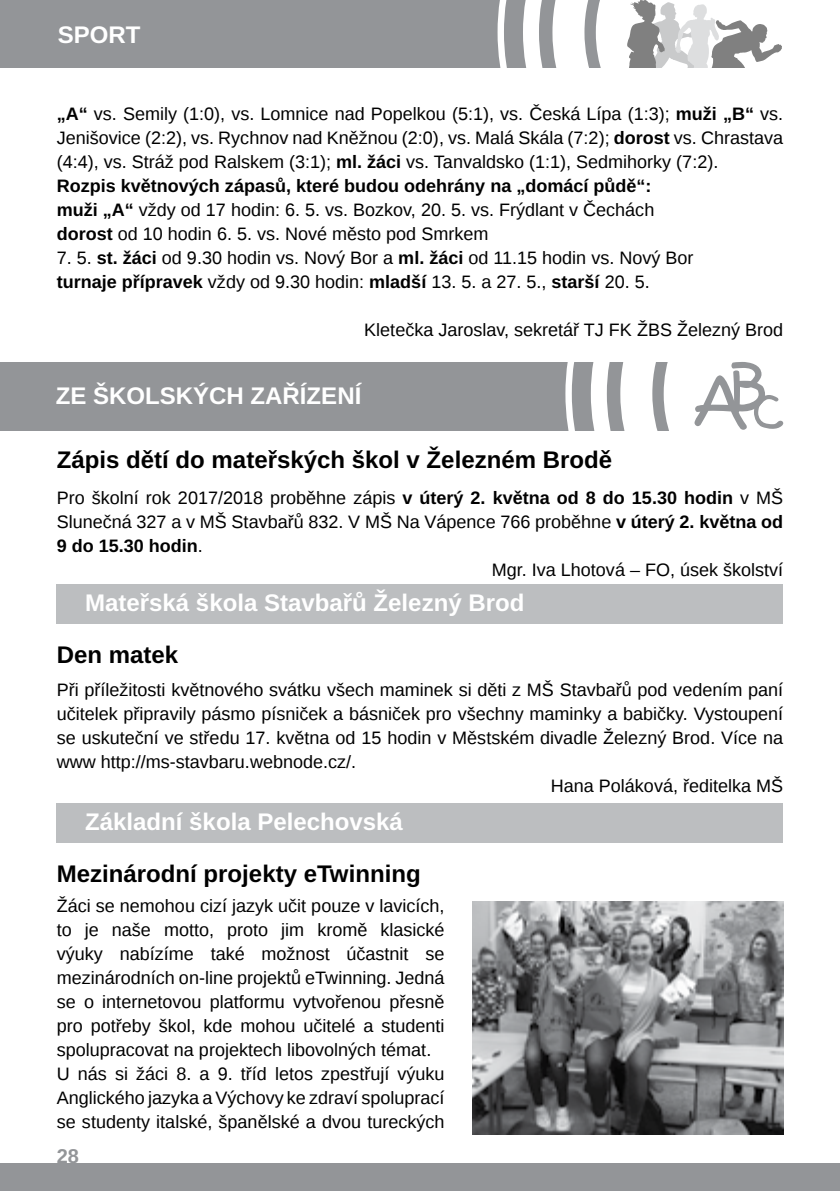
<style>
.page{position:relative;width:840px;height:1191px;background:#fff}
.page>*{position:absolute;margin:0;border:0;box-sizing:border-box;transform-origin:0 0}
.t1{font:700 24px "Liberation Sans";color:#fff}
.t2{font:700 24px "Liberation Sans";color:#000}
.t3{font:700 20px "Liberation Sans";color:#939598}
.t4{font:18px/24px "Liberation Sans";color:#000}
.t5{font:700 18px "Liberation Sans";color:#000}
.s1{font-weight:700}
.s2{font-weight:400}
</style>
<div class="page">
<div style="left:0;top:1163px;width:839px;height:28px;background:#939598"></div>
<div style="left:0;top:362px;width:680px;height:68px;background:#939598"></div>
<svg style="left:562px;top:362px;width:220px;height:69px"></svg>
<div style="left:0;top:0;width:614px;height:68px;background:#939598"></div>
<svg style="left:497px;top:0;width:283px;height:68px"></svg>
<div style="left:57px;top:584px;width:725px;height:40px;background:#bcbec0"></div>
<div style="left:57px;top:803px;width:725px;height:40px;background:#bcbec0"></div>
<img style="left:472px;top:901px;width:310px;height:233px">
<h1 class="t1" style="left:58px;top:18px;width:84px">sport</h1>
<p class="t4" style="left:57px;top:103px;width:727px"><span class="s1">„A“</span> vs. Semily (1:0), vs. Lomnice nad Popelkou (5:1), vs. Česká Lípa (1:3); <span class="s1">muži „B“</span> vs.<br>Jenišovice (2:2), vs. Rychnov nad Kněžnou (2:0), vs. Malá Skála (7:2); <span class="s1">dorost</span> vs. Chrastava (4:4), vs. Stráž pod Ralskem (3:1); <span class="s1">ml. žáci</span> vs. Tanvaldsko (1:1), Sedmihorky (7:2).<br><span class="s1">Rozpis květnových zápasů, které budou odehrány na „domácí půdě“:<br>muži „A“</span> vždy od 17 hodin: 6. 5. vs. Bozkov, 20. 5. vs. Frýdlant v Čechách<br><span class="s1">dorost</span> od 10 hodin 6. 5. vs. N ové město pod Smrkem</p>
<p class="t4" style="left:57px;top:247px;width:638px">7. 5. <span class="s1">st. žáci</span> od 9.30 hodin vs. Nový Bor a <span class="s1">ml. žáci</span> od 11.15 hodin vs. Nový Bor <span class="s1">turnaje přípravek</span> vždy od 9.30 hodin: <span class="s1">mladší</span> 13. 5. a 27. 5., <span class="s1">starší</span> 20. 5.</p>
<p class="t4" style="left:364px;top:319px;width:285px">Kletečka Jaroslav, sekretář TJ FK ŽBS</p>
<p class="t4" style="left:676px;top:319px;width:108px">Železný Brod</p>
<h1 class="t1" style="left:56px;top:379px;width:55px">ZE ŠKOLSKÝCH</h1>
<h1 class="t1" style="left:250px;top:379px;width:63px">ZAŘÍZENÍ</h1>
<h1 class="t2" style="left:57px;top:443px;width:556px">Zápis dětí do mateřských škol v Železném Brodě</h1>
<p class="t4" style="left:57px;top:487px;width:727px">Pro školní rok 2017/2018 proběhne zápis <span class="s1">v úterý 2. května od 8 do 15.30 hodin</span> v MŠ</p>
<p class="t4" style="left:57px;top:511px;width:727px">Slunečná 327 a v MŠ Stavbařů 832. V MŠ N a Vápence 766 proběhne <span class="s1">v úterý 2. května od</span></p>
<p class="t5" style="left:57px;top:533px;width:148px">9 do 15.30 hodin<span class="s2">.</span></p>
<p class="t4" style="left:491px;top:559px;width:293px">Mgr. Iva Lhotová – FO, úsek školství</p>
<h1 class="t1" style="left:57px;top:586px;width:469px">Mateřská škola Stavbařů Železný Brod</h1>
<h1 class="t2" style="left:57px;top:638px;width:123px">Den matek</h1>
<p class="t4" style="left:57px;top:679px;width:727px">Při příležitosti květnového svátku všech maminek si děti z MŠ Stavbařů pod vedením paní</p>
<p class="t4" style="left:57px;top:703px;width:727px">učitelek připravily pásmo písniček a básniček pro všechny maminky a babičky. Vystoupení</p>
<p class="t4" style="left:57px;top:727px;width:727px">se uskuteční ve středu 17. května od 15 hodin v Městském divadle Železný Brod. Více na</p>
<p class="t4" style="left:57px;top:751px;width:301px">www http://ms-stavbaru.webnode.cz/.</p>
<p class="t4" style="left:550px;top:775px;width:234px">Hana Poláková, ředitelka MŠ</p>
<h1 class="t1" style="left:57px;top:805px;width:347px">Základní škola Pelechovská</h1>
<h1 class="t2" style="left:57px;top:857px;width:365px">Mezinárodní projekty eTwinning</h1>
<p class="t4" style="left:57px;top:895px;width:389px">Žáci se nemohou cizí jazyk učit pouze v lavicích, to je naše motto, proto jim kromě klasické výuky nabízíme také možnost účastnit se mezinárodních on-line projektů eTwinning. Jedná se o internetovou platformu vytvořenou přesně pro potřeby škol, kde mohou učitelé a studenti spolupracovat na projektech libovolných témat.<br>U nás si žáci 8. a 9. tříd letos zpestřují výuku Anglického jazyka a Výchovy ke zdraví spoluprací se studenty italské, španělské a dvou tureckých</p>
<p class="t3" style="left:57px;top:1142px;width:24px">28</p>
</div>
